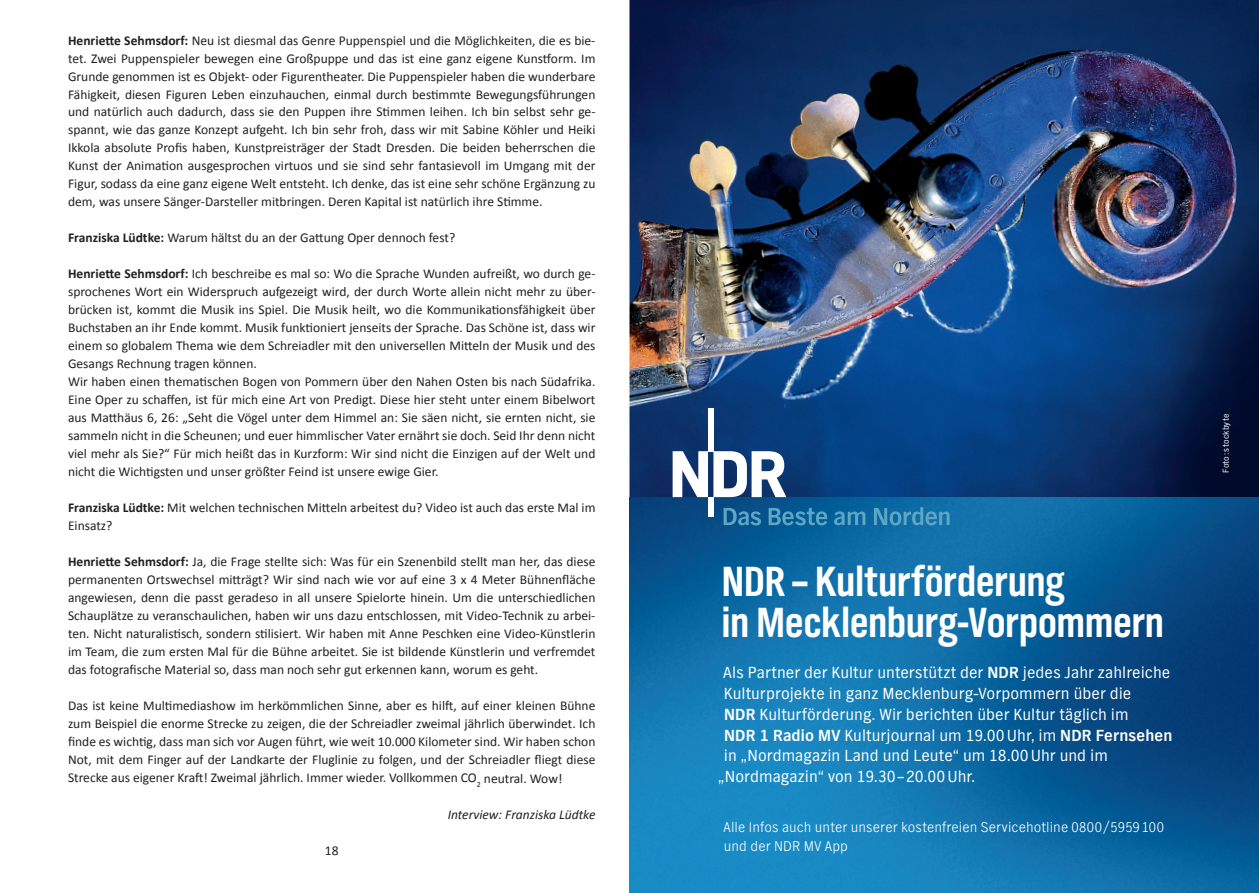
<style>
.page{position:relative;width:1259px;height:893px;background:#fff}
.page>*{position:absolute;margin:0;border:0;box-sizing:border-box;transform-origin:0 0}
.t1{font:700 43.8px/40.7px "NDR Sans Cond";color:#fff}
.t2{font:16.65px "NDR Sans";letter-spacing:.005em;color:#fff}
.t3{font:300 14.55px/18.8px "NDR Sans";letter-spacing:.01em;color:#fff}
.t4{font:13.5px/18px "Calibri";color:#231f20;text-align:justify}
.t5{font:italic 13.5px "Calibri";color:#231f20}
.t6{font:8.85px "NDR Sans";letter-spacing:.03em;color:#fff}
.s1{font-weight:700}
</style>
<div class="page">
<img style="left:629px;top:0;width:630px;height:497px">
<img style="left:629px;top:497px;width:630px;height:396px">
<div style="left:708px;top:408px;width:5px;height:43px;background:#fff"></div>
<svg style="left:672px;top:451px;width:114px;height:46px"></svg>
<div style="left:708px;top:497px;width:5px;height:20px;background:#fff"></div>
<svg style="left:723px;top:508px;width:38px;height:17px"></svg>
<svg style="left:768px;top:508px;width:59px;height:17px"></svg>
<svg style="left:834px;top:511px;width:31px;height:14px"></svg>
<svg style="left:874px;top:507px;width:75px;height:18px"></svg>
<p class="t4" style="left:68px;top:31px;width:529px"><span class="s1">Henriette Sehmsdorf:</span> Neu ist diesmal das Genre Puppenspiel und die Möglichkeiten, die es bie&shy;tet. Zwei Puppenspieler bewegen eine Großpuppe und das ist eine ganz eigene Kunstform. Im Grunde genommen ist es Objekt- oder Figurentheater. Die Puppenspieler haben die wunderbare Fähigkeit, diesen Figuren Leben einzuhauchen, einmal durch bestimmte Bewegungsführungen und natürlich auch dadurch, dass sie den Puppen ihre Stimmen leihen. Ich bin selbst sehr ge&shy;spannt, wie das ganze Konzept aufgeht. Ich bin sehr froh, dass wir mit Sabine Köhler und Heiki Ikkola absolute Profis haben, Kunstpreisträger der Stadt Dresden. Die beiden beherrschen die Kunst der Animation ausgesprochen virtuos und sie sind sehr fantasievoll im Umgang mit der Figur, sodass da eine ganz eigene Welt entsteht. Ich denke, das ist eine sehr schöne Ergänzung zu dem, was unsere Sänger-Darsteller mitbringen. Deren Kapital ist natürlich ihre Stimme.</p>
<p class="t4" style="left:68px;top:229px;width:389px"><span class="s1">Franziska Lüdtke:</span> Warum hältst du an der Gattung Oper dennoch fest?</p>
<p class="t4" style="left:68px;top:265px;width:529px;text-align:left"><span class="s1">Henriette Sehmsdorf:</span> Ich beschreibe es mal so: Wo die Sprache Wunden aufreißt, wo durch ge&shy;sprochenes Wort ein Widerspruch aufgezeigt wird, der durch Worte allein nicht mehr zu über&shy;brücken ist, kommt die Musik ins Spiel. Die Musik heilt, wo die Kommunikationsfähigkeit über Buchstaben an ihr Ende kommt. Musik funktioniert jenseits der Sprache. Das Schöne ist, dass wir einem so globalem Thema wie dem Schreiadler mit den universellen Mitteln der Musik und des Gesangs Rechnung tragen können.<br>Wir haben einen thematischen Bogen von Pommern über den Nahen Osten bis nach Südafrika.<br>Eine Oper zu schaffen, ist für mich eine Art von Predigt. Diese hier steht unter einem Bibelwort aus Matthäus 6, 26: „Seht die Vögel unter dem Himmel an: Sie säen nicht, sie ernten nicht, sie sammeln nicht in die Scheunen; und euer himmlischer Vater ernährt sie doch. Seid Ihr denn nicht viel mehr als Sie?“ Für mich heißt das in Kurzform: Wir sind nicht die Einzigen auf der Welt und nicht die Wichtigsten und unser größter Feind ist unsere ewige Gier.</p>
<p class="t4" style="left:68px;top:499px;width:529px"><span class="s1">Franziska Lüdtke:</span> Mit welchen technischen Mitteln arbeitest du? Video ist auch das erste Mal im<br>Einsatz?</p>
<p class="t4" style="left:68px;top:553px;width:529px"><span class="s1">Henriette Sehmsdorf:</span> Ja, die Frage stellte sich: Was für ein Szenenbild stellt man her, das diese permanenten Ortswechsel mitträgt? Wir sind nach wie vor auf eine 3 x 4 Meter Bühnenfläche angewiesen, denn die passt geradeso in all unsere Spielorte hinein. Um die unterschiedlichen Schauplätze zu veranschaulichen, haben wir uns dazu entschlossen, mit Video-Technik zu arbei&shy;ten. Nicht naturalistisch, sondern stilisiert. Wir haben mit Anne Peschken eine Video-Künstlerin im Team, die zum ersten Mal für die Bühne arbeitet. Sie ist bildende Künstlerin und verfremdet das fotografische Material so, dass man noch sehr gut erkennen kann, worum es geht.</p>
<p class="t4" style="left:68px;top:697px;width:529px">Das ist keine Multimediashow im herkömmlichen Sinne, aber es hilft, auf einer kleinen Bühne zum Beispiel die enorme Strecke zu zeigen, die der Schreiadler zweimal jährlich überwindet. Ich finde es wichtig, dass man sich vor Augen führt, wie weit 10.000 Kilometer sind. Wir haben schon Not, mit dem Finger auf der Landkarte der Fluglinie zu folgen, und der Schreiadler fliegt diese Strecke aus eigener Kraft! Zweimal jährlich. Immer wieder. Vollkommen CO<sub>2</sub> neutral. Wow!</p>
<p class="t5" style="left:448px;top:805px;width:149px">Interview: Franziska Lüdtke</p>
<p class="t4" style="left:325px;top:841px;width:15px">18</p>
<h1 class="t1" style="left:721px;top:562px;width:443px">NDR – Kulturförderung<br>in Mecklenburg-Vorpommern</h1>
<p class="t2" style="left:723px;top:663px;width:448px">Als Partner der Kultur unterstützt der <span class="s1">NDR</span> jedes Jahr zahlreiche</p>
<p class="t2" style="left:724px;top:684px;width:409px">Kulturprojekte in ganz Mecklenburg-Vorpommern über die</p>
<p class="t2" style="left:724px;top:705px;width:406px"><span class="s1">NDR</span> Kulturförderung. Wir berichten über Kultur täglich im</p>
<p class="t2" style="left:724px;top:726px;width:450px"><span class="s1">NDR 1 Radio MV</span> Kulturjournal um 19.00Uhr, im <span class="s1">NDR Fernsehen</span></p>
<p class="t2" style="left:724px;top:747px;width:385px">in „Nordmagazin Land und Leute“ um 18.00Uhr und im</p>
<p class="t2" style="left:718px;top:768px;width:258px">„Nordmagazin“ von 19.30–20.00Uhr.</p>
<p class="t3" style="left:723px;top:818px;width:442px">Alle Infos auch unter unserer kostenfreien Servicehotline 0800/5959100 und der NDR MV App</p>
<p class="t6" style="left:1221px;top:473px;width:61px;rotate:-90deg">Foto: stockbyte</p>
</div>
